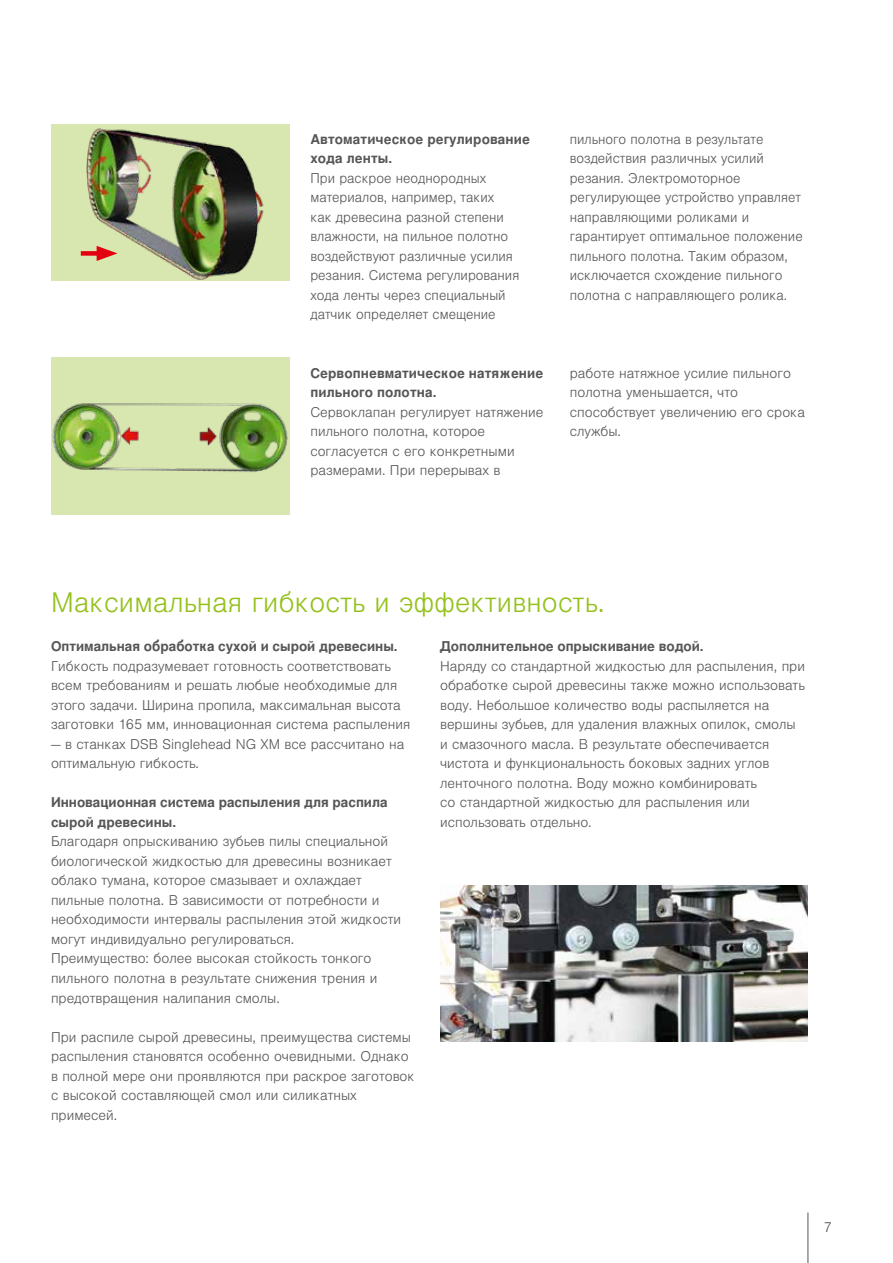
<style>
.page{position:relative;width:893px;height:1263px;background:#fff}
.page>*{position:absolute;margin:0;border:0;box-sizing:border-box;transform-origin:0 0}
.t1{font:300 27px "Nimbus San LOT";letter-spacing:.01em;color:#94c11c}
.t2{font:300 13.5px/19.5px "Nimbus San LOT";color:#565656}
.t3{font:700 13.5px/19.5px "Nimbus San LOT";color:#565656}
</style>
<div class="page">
<hr style="left:808px;top:1212px;width:1px;height:51px;background:#565656">
<div style="left:51px;top:357px;width:238px;height:158px;background:#d8e6b0"></div>
<img style="left:52px;top:403px;width:236px;height:69px">
<div style="left:51px;top:124px;width:238px;height:156px;background:#d8e6b0"></div>
<img style="left:80px;top:128px;width:184px;height:152px">
<div style="left:81px;top:251px;width:24px;height:5px;background:#e3000f"></div>
<svg style="left:97px;top:246px;width:20px;height:15px"></svg>
<img style="left:440px;top:885px;width:368px;height:156px">
<p class="t3" style="left:310px;top:130px;width:221px">Автоматическое регулирование хода ленты.</p>
<p class="t2" style="left:310px;top:168px;width:210px">При раскрое неоднородных материалов, например, таких<br>как древесина разной степени влажности, на пильное полотно воздействуют различные усилия резания. Система регулирования хода ленты через специальный датчик определяет смещение</p>
<p class="t3" style="left:310px;top:364px;width:234px">Сервопневматическое натяжение пильного полотна.</p>
<p class="t2" style="left:310px;top:403px;width:234px">Сервоклапан регулирует натяжение пильного полотна, которое согласуется с его конкретными размерами. При перерывах в</p>
<p class="t2" style="left:570px;top:129px;width:234px">пильного полотна в результате воздействия различных усилий резания. Электромоторное регулирующее устройство управляет направляющими роликами и гарантирует оптимальное положение пильного полотна. Таким образом, исключается схождение пильного полотна с направляющего ролика.</p>
<p class="t2" style="left:570px;top:364px;width:237px">работе натяжное усилие пильного полотна уменьшается, что способствует увеличению его срока службы.</p>
<h1 class="t1" style="left:51px;top:587px;width:555px">Максимальная гибкость и эффективность.</h1>
<p class="t3" style="left:51px;top:637px;width:348px">Оптимальная обработка сухой и сырой древесины.</p>
<p class="t2" style="left:51px;top:656px;width:361px">Гибкость подразумевает готовность соответствовать всем требованиям и решать любые необходимые для этого задачи. Ширина пропила, максимальная высота заготовки 165 мм, инновационная система распыления</p>
<p class="t2" style="left:51px;top:734px;width:355px">— в станках DSB Singlehead NG XM все рассчитано на оптимальную гибкость.</p>
<p class="t3" style="left:51px;top:793px;width:338px">Инновационная система распыления для распила сырой древесины.</p>
<p class="t2" style="left:51px;top:832px;width:352px">Благодаря опрыскиванию зубьев пилы специальной биологической жидкостью для древесины возникает облако тумана, которое смазывает и охлаждает пильные полотна. В зависимости от потребности и необходимости интервалы распыления этой жидкости могут индивидуально регулироваться.<br>Преимущество: более высокая стойкость тонкого пильного полотна в результате снижения трения и предотвращения налипания смолы.</p>
<p class="t2" style="left:51px;top:1027px;width:365px">При распиле сырой древесины, преимущества системы распыления становятся особенно очевидными. Однако в полной мере они проявляются при раскрое заготовок с высокой составляющей смол или силикатных примесей.</p>
<p class="t3" style="left:440px;top:637px;width:265px">Дополнительное опрыскивание водой.</p>
<p class="t2" style="left:440px;top:656px;width:366px">Наряду со стандартной жидкостью для распыления, при обработке сырой древесины также можно использовать воду. Небольшое количество воды распыляется на вершины зубьев, для удаления влажных опилок, смолы и смазочного масла. В результате обеспечивается чистота и функциональность боковых задних углов ленточного полотна. Воду можно комбинировать<br>со стандартной жидкостью для распыления или использовать отдельно.</p>
<p class="t2" style="left:824px;top:1218px;width:10px">7</p>
</div>
